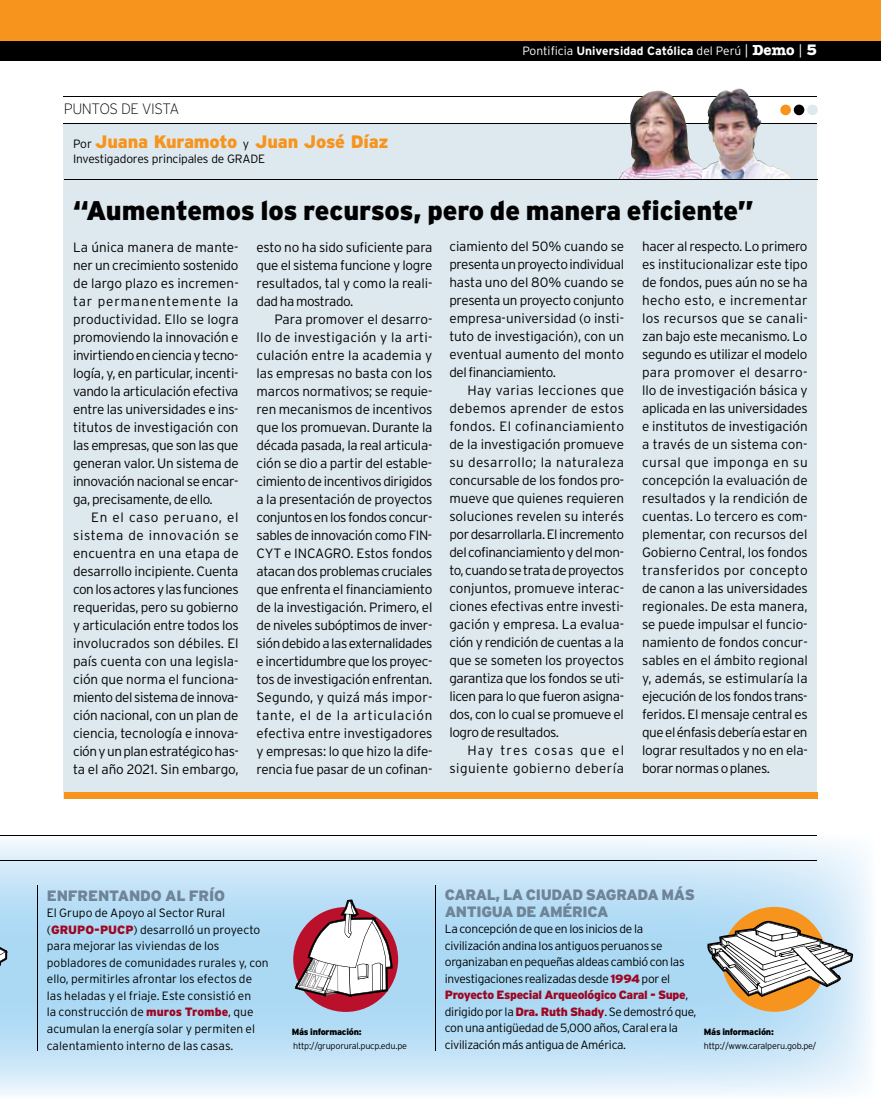
<style>
.page{position:relative;width:881px;height:1106px;background:#fff}
.page>*{position:absolute;margin:0;border:0;box-sizing:border-box;transform-origin:0 0}
.t1{font:900 27px "Interstate";letter-spacing:-.005em;color:#000}
.t2{font:900 18px "Interstate";letter-spacing:-.01em;color:#f7941e}
.t3{font:900 15px/16.5px "Interstate";letter-spacing:-.025em;color:#6f8496}
.t4{font:200 15px "Interstate";color:#000}
.t5{font:300 13.5px/18px "Interstate";letter-spacing:-.025em;color:#000;text-align:justify}
.t6{font:300 13.5px/18px "Interstate";letter-spacing:.035em;color:#000;text-align:right}
.t7{font:300 12px/16.5px "Interstate";letter-spacing:-.02em;color:#000}
.t8{font:300 12px/16.5px "Interstate";letter-spacing:.005em;color:#000}
.t9{font:700 12px "Interstate";color:#fff}
.t10{font:300 9px "Interstate";letter-spacing:-.025em;color:#000}
.t11{font:900 9px "Interstate";letter-spacing:-.025em;color:#000}
.s1{font-weight:300;font-size:12px;color:#000}
.s2{font-weight:300}
.s3{font-weight:300;font-size:13.5px}
.s4{font-family:"American Typewriter";font-size:15px}
.s5{font-weight:900;font-size:15px}
.s6{font-weight:900;color:#9e0621}
</style>
<div class="page">
<img style="left:0;top:835px;width:872px;height:260px">
<div style="left:0;top:0;width:880px;height:41px;background:#f7941e"></div>
<div style="left:0;top:41px;width:880px;height:20px;background:#000"></div>
<div style="left:64px;top:123px;width:752px;height:676px;background:#dde9ef"></div>
<hr style="left:64px;top:96px;width:752px;height:1px;background:#000">
<hr style="left:64px;top:123px;width:752px;height:1px;background:#000">
<div style="left:793px;top:105px;width:11px;height:10px;background:#000;border-radius:50%"></div>
<div style="left:806px;top:105px;width:11px;height:10px;background:#dde9ef;border-radius:50%"></div>
<div style="left:64px;top:793px;width:753px;height:6px;background:#f7941e"></div>
<hr style="left:0;top:860px;width:816px;height:1px;background:#000">
<hr style="left:0;top:835px;width:816px;height:1px;background:#000">
<svg style="left:0;top:939px;width:7px;height:31px"></svg>
<div style="left:293px;top:907px;width:105px;height:105px;background:#ba102c;border-radius:50%"></div>
<svg style="left:294px;top:899px;width:98px;height:98px"></svg>
<div style="left:721px;top:907px;width:105px;height:104px;background:#f7941e;border-radius:50%"></div>
<hr style="left:37px;top:885px;width:1px;height:166px;background:#000">
<hr style="left:435px;top:885px;width:1px;height:166px;background:#000">
<svg style="left:707px;top:920px;width:145px;height:77px"></svg>
<img style="left:701px;top:89px;width:90px;height:90px">
<img style="left:619px;top:91px;width:82px;height:88px">
<hr style="left:64px;top:179px;width:753px;height:1px;background:#000">
<p class="t4" style="left:64px;top:101px;width:117px">PUNTOS DE VISTA</p>
<h2 class="t2" style="left:73px;top:132px;width:317px"><span class="s1">por</span> Juana Kuramoto <span class="s1">y</span> Juan José Díaz</h2>
<p class="t7" style="left:73px;top:151px;width:193px">Investigadores principales de GrADE</p>
<p class="t9" style="left:522px;top:44px;width:296px"><span class="s2">pontificia</span> Universidad Católica <span class="s2">del perú</span> <span class="s3">|</span> <span class="s4">Demo</span> <span class="s3">|</span> <span class="s5">5</span></p>
<h1 class="t1" style="left:73px;top:195px;width:682px">“Aumentemos los recursos, pero de manera eficiente”</h1>
<p class="t5" style="left:73px;top:238px;width:167px">La única manera de mante&shy;ner un crecimiento sostenido de largo plazo es incremen&shy;tar permanentemente la productividad. Ello se logra promoviendo la innovación e invirtiendo en ciencia y tecno&shy;logía, y, en particular, incenti&shy;vando la articulación efectiva entre las universidades e ins&shy;titutos de investigación con las empresas, que son las que generan valor. un sistema de innovación nacional se encar&shy;ga, precisamente, de ello.</p>
<p class="t5" style="left:73px;top:507px;width:167px;text-indent:18px">En el caso peruano, el sistema de innovación se encuentra en una etapa de desarrollo incipiente. Cuenta con los actores y las funciones requeridas, pero su gobierno y articulación entre todos los involucrados son débiles. El país cuenta con una legisla&shy;ción que norma el funciona&shy;miento del sistema de innova&shy;ción nacional, con un plan de ciencia, tecnología e innova&shy;ción y un plan estratégico has&shy;ta el año 2021. Sin embargo,</p>
<p class="t5" style="left:256px;top:238px;width:177px">esto no ha sido suficiente para que el sistema funcione y logre resultados, tal y como la reali&shy;dad ha mostrado.</p>
<p class="t5" style="left:256px;top:310px;width:177px;text-indent:18px">para promover el desarro&shy;llo de investigación y la arti&shy;culación entre la academia y las empresas no basta con los marcos normativos; se requie&shy;ren mecanismos de incentivos que los promuevan. Durante la década pasada, la real articula&shy;ción se dio a partir del estable&shy;cimiento de incentivos dirigidos a la presentación de proyectos conjuntos en los fondos concur&shy;sables de innovación como FIN-CYT e INCAGro. Estos fondos atacan dos problemas cruciales que enfrenta el financiamiento de la investigación. primero, el de niveles subóptimos de inver&shy;sión debido a las externalidades e incertidumbre que los proyec&shy;tos de investigación enfrentan.<br>Segundo, y quizá más impor&shy;tante, el de la articulación efectiva entre investigadores y empresas: lo que hizo la dife&shy;rencia fue pasar de un cofinan-</p>
<p class="t5" style="left:449px;top:237px;width:176px">ciamiento del 50% cuando se presenta un proyecto individual hasta uno del 80% cuando se presenta un proyecto conjunto empresa-universidad (o insti&shy;tuto de investigación), con un eventual aumento del monto del financiamiento.</p>
<p class="t5" style="left:449px;top:381px;width:176px;text-indent:18px">hay varias lecciones que debemos aprender de estos fondos. El cofinanciamiento de la investigación promueve su desarrollo; la naturaleza concursable de los fondos pro&shy;mueve que quienes requieren soluciones revelen su interés por desarrollarla. El incremento del cofinanciamiento y del mon&shy;to, cuando se trata de proyectos conjuntos, promueve interac&shy;ciones efectivas entre investi&shy;gación y empresa. La evalua&shy;ción y rendición de cuentas a la que se someten los proyectos garantiza que los fondos se uti&shy;licen para lo que fueron asigna&shy;dos, con lo cual se promueve el logro de resultados.</p>
<p class="t6" style="left:449px;top:741px;width:176px">hay tres cosas que el siguiente gobierno debería</p>
<p class="t5" style="left:642px;top:237px;width:167px">hacer al respecto. Lo primero es institucionalizar este tipo de fondos, pues aún no se ha hecho esto, e incrementar los recursos que se canali&shy;zan bajo este mecanismo. Lo segundo es utilizar el modelo para promover el desarro&shy;llo de investigación básica y aplicada en las universidades e institutos de investigación a través de un sistema con&shy;cursal que imponga en su concepción la evaluación de resultados y la rendición de cuentas. Lo tercero es com&shy;plementar, con recursos del Gobierno Central, los fondos transferidos por concepto de canon a las universidades regionales. De esta manera, se puede impulsar el funcio&shy;namiento de fondos concur&shy;sables en el ámbito regional y, además, se estimularía la ejecución de los fondos trans&shy;feridos. El mensaje central es que el énfasis debería estar en lograr resultados y no en ela&shy;borar normas o planes.</p>
<p class="t3" style="left:47px;top:887px;width:180px">ENFRENTANDO AL FRÍO</p>
<p class="t8" style="left:47px;top:904px;width:223px">El Grupo de Apoyo al Sector rural (<span class="s6">GRUPO-PUCP</span>) desarrolló un proyecto para mejorar las viviendas de los pobladores de comunidades rurales y, con ello, permitirles afrontar los efectos de las heladas y el friaje. Este consistió en<br>la construcción de <span class="s6">muros Trombe</span>, que acumulan la energía solar y permiten el calentamiento interno de las casas.</p>
<p class="t11" style="left:291px;top:1027px;width:71px">Más información:</p>
<p class="t10" style="left:293px;top:1040px;width:115px">http://gruporural.pucp.edu.pe</p>
<p class="t3" style="left:444px;top:886px;width:251px">CARAL, LA CIUDAD SAGRADA MÁS<br>ANTIGUA DE AMÉRICA</p>
<p class="t7" style="left:444px;top:920px;width:253px">La concepción de que en los inicios de la civilización andina los antiguos peruanos se organizaban en pequeñas aldeas cambió con las investigaciones realizadas desde <span class="s6">1994</span> por el <span class="s6">Proyecto Especial Arqueológico Caral - Supe</span>, dirigido por la <span class="s6">Dra. Ruth Shady</span>. Se demostró que, con una antigüedad de 5,000 años, Caral era la civilización más antigua de América.</p>
<p class="t11" style="left:703px;top:1027px;width:71px">Más información:</p>
<p class="t10" style="left:703px;top:1040px;width:114px">http://www.caralperu.gob.pe/</p>
</div>
